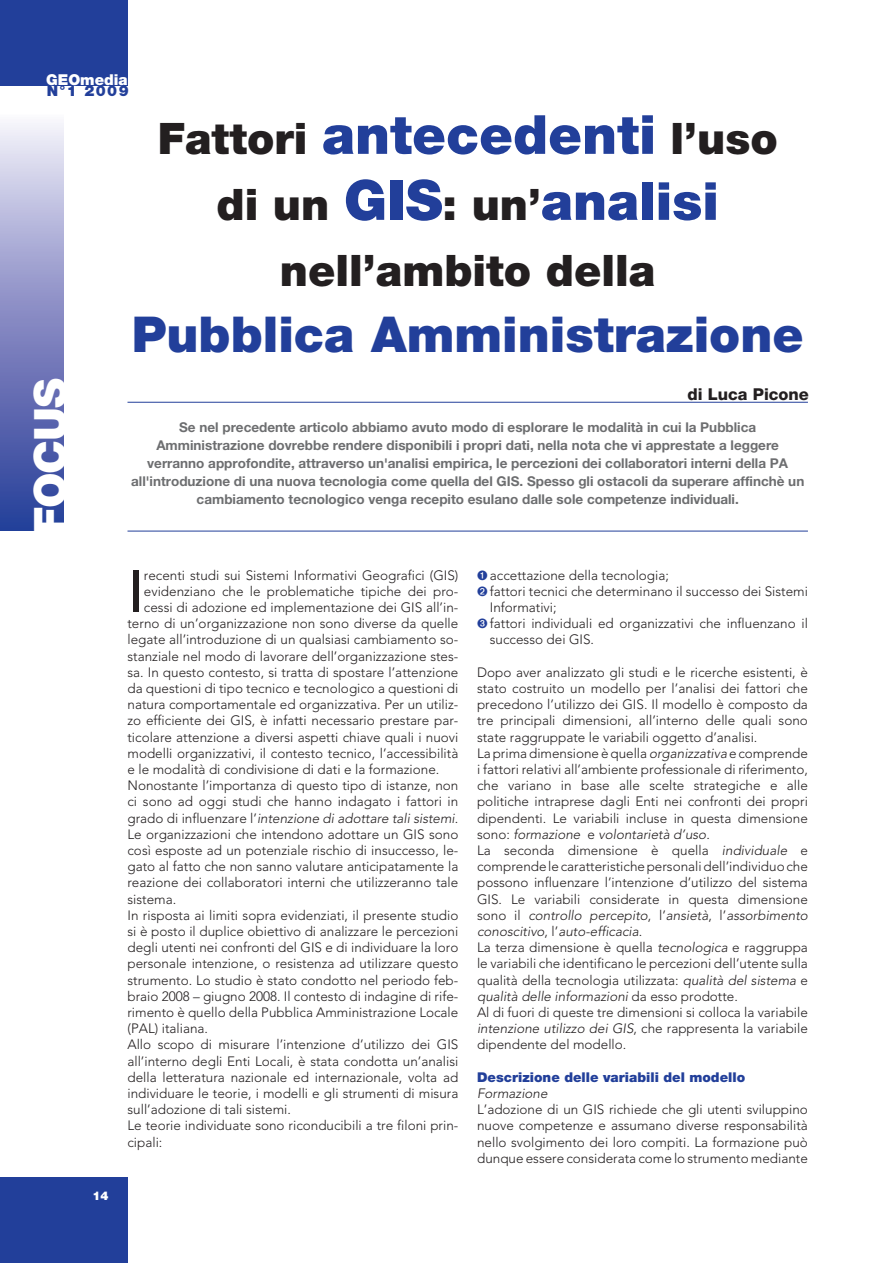
<style>
.page{position:relative;width:893px;height:1263px;background:#fff}
.page>*{position:absolute;margin:0;border:0;box-sizing:border-box;transform-origin:0 0}
.t1{font:500 59.25px "Avenir";color:#231f20}
.t2{font:900 49.5px "Helvetica Neue";color:#223f9a}
.t3{font:900 44.7px "Helvetica Neue";letter-spacing:-.025em;color:#fff}
.t4{font:900 43.5px/66px "Helvetica Neue";color:#231f20;text-align:center}
.t5{font:800 16.35px "Helvetica Neue";color:#231f20}
.t6{font:900 15px "Helvetica Neue";color:#fff}
.t7{font:900 15px "Helvetica Neue";color:#223f9a}
.t8{font:300 13.5px/16.2px "Avenir";color:#231f20}
.t9{font:700 13.5px/18px "Helvetica Neue";color:#6d6e70;text-align:center}
.t10{font:italic 300 13.5px "Avenir";color:#231f20}
.t11{font:900 13.5px "Helvetica Neue";color:#223f9a}
.t12{font:900 12px "Helvetica Neue";color:#fff}
.s1{font-size:54px;color:#223f9a}
.s2{font-size:55.5px;color:#223f9a}
.s3{font-size:52.5px;color:#223f9a}
.s4{font-style:normal}
.s5{color:#223f9a}
.s6{font-style:italic}
</style>
<div class="page">
<div style="left:0;top:0;width:128px;height:85px;background:#223f9a"></div>
<div style="left:0;top:115px;width:64px;height:416px;background:linear-gradient(to bottom,#f0eaf7,#213594)"></div>
<div style="left:0;top:1178px;width:128px;height:85px;background:#223f9a"></div>
<hr style="left:127px;top:531px;width:681px;height:1px;background:#223f9a">
<hr style="left:127px;top:402px;width:681px;height:1px;background:#223f9a">
<p class="t6" style="left:46px;top:75px;width:83px">GEOmedia</p>
<p class="t7" style="left:47px;top:85px;width:83px">N°1 2009</p>
<h3 class="t3" style="left:34px;top:535px;width:158px;rotate:-90deg">FOCUS</h3>
<h3 class="t4" style="left:158px;top:109px;width:621px">Fattori <span class="s1">antecedenti</span> l’uso di un <span class="s2">GIS</span>: un’<span class="s3">analisi </span>nell’ambito della</h3>
<h2 class="t2" style="left:132px;top:317px;width:673px">Pubblica Amministrazione</h2>
<p class="t5" style="left:687px;top:388px;width:123px">di Luca Picone</p>
<p class="t9" style="left:131px;top:420px;width:675px">Se nel precedente articolo abbiamo avuto modo di esplorare le modalità in cui la Pubblica Amministrazione dovrebbe rendere disponibili i propri dati, nella nota che vi apprestate a leggere verranno approfondite, attraverso un'analisi empirica, le percezioni dei collaboratori interni della PA all'introduzione di una nuova tecnologia come quella del GIS. Spesso gli ostacoli da superare affinchè un cambiamento tecnologico venga recepito esulano dalle sole competenze individuali.</p>
<p class="t12" style="left:92px;top:1191px;width:18px">14</p>
<h1 class="t1" style="left:127px;top:567px;width:18px">I</h1>
<p class="t8" style="left:144px;top:568px;width:316px">recenti studi sui Sistemi Informativi Geografici (GIS)</p>
<p class="t8" style="left:144px;top:584px;width:316px">evidenziano che le problematiche tipiche dei pro-</p>
<p class="t8" style="left:144px;top:600px;width:316px">cessi di adozione ed implementazione dei GIS all’in-</p>
<p class="t8" style="left:127px;top:616px;width:332px">terno di un’organizzazione non sono diverse da quelle</p>
<p class="t8" style="left:127px;top:633px;width:332px">legate all’introduzione di un qualsiasi cambiamento so-</p>
<p class="t8" style="left:127px;top:649px;width:332px">stanziale nel modo di lavorare dell’organizzazione stes-</p>
<p class="t8" style="left:127px;top:665px;width:332px">sa. In questo contesto, si tratta di spostare l’attenzione</p>
<p class="t8" style="left:127px;top:681px;width:332px">da questioni di tipo tecnico e tecnologico a questioni di</p>
<p class="t8" style="left:127px;top:697px;width:332px">natura comportamentale ed organizzativa. Per un utiliz-</p>
<p class="t8" style="left:127px;top:714px;width:332px">zo efficiente dei GIS, è infatti necessario prestare par-</p>
<p class="t8" style="left:127px;top:730px;width:332px">ticolare attenzione a diversi aspetti chiave quali i nuovi</p>
<p class="t8" style="left:127px;top:746px;width:332px">modelli organizzativi, il contesto tecnico, l’accessibilità</p>
<p class="t8" style="left:127px;top:762px;width:313px">e le modalità di condivisione di dati e la formazione.</p>
<p class="t8" style="left:127px;top:778px;width:332px">Nonostante l’importanza di questo tipo di istanze, non</p>
<p class="t8" style="left:127px;top:795px;width:332px">ci sono ad oggi studi che hanno indagato i fattori in</p>
<p class="t10" style="left:127px;top:812px;width:332px"><span class="s4">grado di influenzare l’</span>intenzione di adottare tali sistemi<span class="s4">.</span></p>
<p class="t8" style="left:127px;top:827px;width:332px">Le organizzazioni che intendono adottare un GIS sono</p>
<p class="t8" style="left:127px;top:843px;width:332px">così esposte ad un potenziale rischio di insuccesso, le-</p>
<p class="t8" style="left:127px;top:859px;width:332px">gato al fatto che non sanno valutare anticipatamente la</p>
<p class="t8" style="left:127px;top:876px;width:332px">reazione dei collaboratori interni che utilizzeranno tale</p>
<p class="t8" style="left:127px;top:892px;width:50px">sistema.</p>
<p class="t8" style="left:127px;top:908px;width:332px">In risposta ai limiti sopra evidenziati, il presente studio</p>
<p class="t8" style="left:127px;top:924px;width:332px">si è posto il duplice obiettivo di analizzare le percezioni</p>
<p class="t8" style="left:127px;top:940px;width:332px">degli utenti nei confronti del GIS e di individuare la loro</p>
<p class="t8" style="left:127px;top:957px;width:332px">personale intenzione, o resistenza ad utilizzare questo</p>
<p class="t8" style="left:127px;top:973px;width:332px">strumento. Lo studio è stato condotto nel periodo feb-</p>
<p class="t8" style="left:127px;top:989px;width:332px">braio 2008 – giugno 2008. Il contesto di indagine di rife-</p>
<p class="t8" style="left:127px;top:1005px;width:332px">rimento è quello della Pubblica Amministrazione Locale</p>
<p class="t8" style="left:127px;top:1021px;width:82px">(PAL) italiana.</p>
<p class="t8" style="left:127px;top:1038px;width:332px">Allo scopo di misurare l’intenzione d’utilizzo dei GIS</p>
<p class="t8" style="left:127px;top:1054px;width:332px">all’interno degli Enti Locali, è stata condotta un’analisi</p>
<p class="t8" style="left:127px;top:1070px;width:332px">della letteratura nazionale ed internazionale, volta ad</p>
<p class="t8" style="left:127px;top:1086px;width:332px">individuare le teorie, i modelli e gli strumenti di misura</p>
<p class="t8" style="left:127px;top:1102px;width:165px">sull’adozione di tali sistemi.</p>
<p class="t8" style="left:127px;top:1119px;width:332px">Le teorie individuate sono riconducibili a tre filoni prin-</p>
<p class="t8" style="left:127px;top:1135px;width:36px">cipali:</p>
<p class="t8" style="left:477px;top:568px;width:193px"><span class="s5">➊</span> accettazione della tecnologia;</p>
<p class="t8" style="left:477px;top:584px;width:332px"><span class="s5">➋</span> fattori tecnici che determinano il successo dei Sistemi</p>
<p class="t8" style="left:490px;top:600px;width:68px">Informativi;</p>
<p class="t8" style="left:477px;top:616px;width:332px"><span class="s5">➌</span> fattori individuali ed organizzativi che influenzano il</p>
<p class="t8" style="left:490px;top:633px;width:106px">successo dei GIS.</p>
<p class="t8" style="left:477px;top:665px;width:332px">Dopo aver analizzato gli studi e le ricerche esistenti, è stato costruito un modello per l’analisi dei fattori che precedono l’utilizzo dei GIS. Il modello è composto da tre principali dimensioni, all’interno delle quali sono state raggruppate le variabili oggetto d’analisi.<br>La prima dimensione è quella <span class="s6">organizzativa</span> e comprende i fattori relativi all’ambiente professionale di riferimento, che variano in base alle scelte strategiche e alle politiche intraprese dagli Enti nei confronti dei propri dipendenti. Le variabili incluse in questa dimensione sono: <span class="s6">formazione</span> e <span class="s6">volontarietà d’uso</span>.<br>La seconda dimensione è quella <span class="s6">individuale</span> e comprende le caratteristiche personali dell’individuo che possono influenzare l’intenzione d’utilizzo del sistema GIS. Le variabili considerate in questa dimensione sono il <span class="s6">controllo percepito</span>, l’<span class="s6">ansietà</span>, l’<span class="s6">assorbimento conoscitivo</span>, l’<span class="s6">auto-efficacia</span>.<br>La terza dimensione è quella <span class="s6">tecnologica</span> e raggruppa le variabili che identificano le percezioni dell’utente sulla qualità della tecnologia utilizzata: <span class="s6">qualità del sistema</span> e <span class="s6">qualità delle informazioni</span> da esso prodotte.<br>Al di fuori di queste tre dimensioni si colloca la variabile <span class="s6">intenzione utilizzo dei GIS</span>, che rappresenta la variabile dipendente del modello.</p>
<p class="t11" style="left:477px;top:1072px;width:270px">Descrizione delle variabili del modello</p>
<p class="t10" style="left:477px;top:1088px;width:72px">Formazione</p>
<p class="t8" style="left:477px;top:1102px;width:332px;text-align:justify">L’adozione di un GIS richiede che gli utenti sviluppino nuove competenze e assumano diverse responsabilità nello svolgimento dei loro compiti. La formazione può dunque essere considerata come lo strumento mediante</p>
</div>
